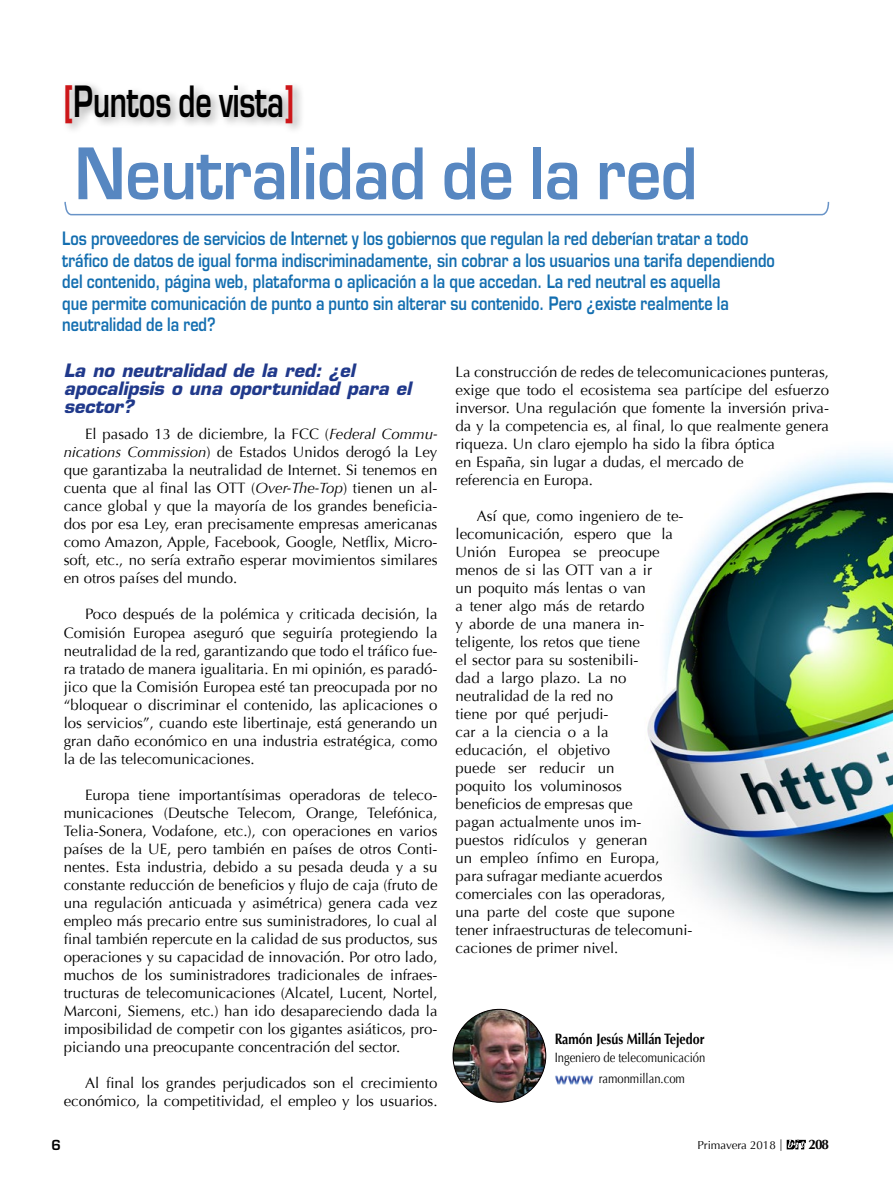
<style>
.page{position:relative;width:893px;height:1191px;background:#fff}
.page>*{position:absolute;margin:0;border:0;box-sizing:border-box;transform-origin:0 0}
.t1{font:600 69px "Eurostile LT Std";letter-spacing:-.005em;color:#5787c1;scale:.9 1}
.t2{font:600 42px "Eurostile LT Std";letter-spacing:-.005em;color:#000;scale:.68 1}
.t3{font:600 18px/21.6px "Eurostile LT Std";letter-spacing:.005em;color:#136eb0;scale:.8 1}
.t4{font:italic 700 18px/18px "Eurostile LT Std";color:#20398b}
.t5{font:15px/18px "Optima";color:#000;text-align:justify}
.t6{font:700 15px "Optima";color:#000;scale:.83 1}
.t7{font:700 13.8px "Optima";color:#000}
.t8{font:13.5px/21px "Optima";color:#000;scale:.83 1}
.t9{font:600 13.5px "Eurostile LT Std";color:#000}
.t10{font:11.55px "Optima";color:#000}
.s1{color:#cd171a}
.s2{font-style:italic}
</style>
<div class="page">
<img style="left:647px;top:451px;width:246px;height:500px">
<div style="left:62px;top:81px;width:243px;height:54px;background:#000;opacity:.35"></div>
<img style="left:453px;top:1009px;width:93px;height:93px;border-radius:46px">
<img style="left:555px;top:1075px;width:39px;height:10px">
<svg style="left:64px;top:201px;width:766px;height:15px"></svg>
<svg style="left:787px;top:1139px;width:19px;height:10px"></svg>
<h2 class="t2" style="left:64px;top:75px;width:340px"><span class="s1">[</span>Puntos de vista<span class="s1">]</span></h2>
<h1 class="t1" style="left:74px;top:131px;width:694px">Neutralidad de la red</h1>
<p class="t3" style="left:62px;top:227px;width:892px">Los proveedores de servicios de Internet y los gobiernos que regulan la red deberían tratar a todo tráfico de datos de igual forma indiscriminadamente, sin cobrar a los usuarios una tarifa dependiendo del contenido, página web, plataforma o aplicación a la que accedan. La red neutral es aquella<br>que permite comunicación de punto a punto sin alterar su contenido. Pero ¿existe realmente la neutralidad de la red?</p>
<p class="t4" style="left:64px;top:361px;width:349px">La no neutralidad de la red: ¿el apocalipsis o una oportunidad para el sector?</p>
<p class="t5" style="left:64px;top:425px;width:375px;text-indent:21px">El pasado 13 de diciembre, la FCC (<span class="s2">Federal Commu&shy;nications Commission</span>) de Estados Unidos derogó la Ley que garantizaba la neutralidad de Internet. Si tenemos en cuenta que al final las OTT (<span class="s2">Over-The-Top</span>) tienen un al&shy;cance global y que la mayoría de los grandes beneficia&shy;dos por esa Ley, eran precisamente empresas americanas como Amazon, Apple, Facebook, Google, Netflix, Micro&shy;soft, etc., no sería extraño esperar movimientos similares en otros países del mundo.</p>
<p class="t5" style="left:64px;top:605px;width:375px;text-indent:21px">Poco después de la polémica y criticada decisión, la Comisión Europea aseguró que seguiría protegiendo la neutralidad de la red, garantizando que todo el tráfico fue&shy;ra tratado de manera igualitaria. En mi opinión, es paradó&shy;jico que la Comisión Europea esté tan preocupada por no “bloquear o discriminar el contenido, las aplicaciones o los servicios”, cuando este libertinaje, está generando un gran daño económico en una industria estratégica, como la de las telecomunicaciones.</p>
<p class="t5" style="left:64px;top:785px;width:375px;text-indent:21px">Europa tiene importantísimas operadoras de teleco&shy;municaciones (Deutsche Telecom, Orange, Telefónica, Telia-Sonera, Vodafone, etc.), con operaciones en varios países de la UE, pero también en países de otros Conti&shy;nentes. Esta industria, debido a su pesada deuda y a su constante reducción de beneficios y flujo de caja (fruto de una regulación anticuada y asimétrica) genera cada vez empleo más precario entre sus suministradores, lo cual al final también repercute en la calidad de sus productos, sus operaciones y su capacidad de innovación. Por otro lado, muchos de los suministradores tradicionales de infraes&shy;tructuras de telecomunicaciones (Alcatel, Lucent, Nortel, Marconi, Siemens, etc.) han ido desapareciendo dada la imposibilidad de competir con los gigantes asiáticos, pro&shy;piciando una preocupante concentración del sector.</p>
<p class="t5" style="left:64px;top:1073px;width:375px;text-align:right">Al final los grandes perjudicados son el crecimiento económico, la competitividad, el empleo y los usuarios.</p>
<p class="t5" style="left:455px;top:363px;width:375px;text-align:left">La construcción de redes de telecomunicaciones punteras, exige que todo el ecosistema sea partícipe del esfuerzo inversor. Una regulación que fomente la inversión priva&shy;da y la competencia es, al final, lo que realmente genera riqueza. Un claro ejemplo ha sido la fibra óptica<br>en España, sin lugar a dudas, el mercado de<br>referencia en Europa.</p>
<p class="t5" style="left:455px;top:507px;width:238px;text-align:left;text-indent:21px">Así que, como ingeniero de te&shy;lecomunicación, espero que la<br>Unión Europea se preocupe menos de si las OTT van a ir<br>un poquito más lentas o van<br>a tener algo más de retardo<br>y aborde de una manera in&shy;teligente, los retos que tiene<br>el sector para su sostenibili-<br>dad a largo plazo. La no neutralidad de la red no<br>tiene por qué perjudi-<br>car a la ciencia o a la<br>educación, el objetivo<br>puede ser reducir un<br>poquito los voluminosos<br>beneficios de empresas que<br>pagan actualmente unos im&shy;puestos ridículos y generan<br>un empleo ínfimo en Europa,<br>para sufragar mediante acuerdos comerciales con las operadoras, una parte del coste que supone tener infraestructuras de telecomuni&shy;caciones de primer nivel.</p>
<p class="t6" style="left:555px;top:1030px;width:182px">Ramón Jesús Millán Tejedor</p>
<p class="t8" style="left:599px;top:1047px;width:130px;text-indent:-44px">Ingeniero de telecomunicación ramonmillan.com</p>
<p class="t9" style="left:51px;top:1136px;width:11px">6</p>
<p class="t10" style="left:697px;top:1138px;width:87px">Primavera 2018 |</p>
<p class="t7" style="left:809px;top:1136px;width:22px">208</p>
</div>
